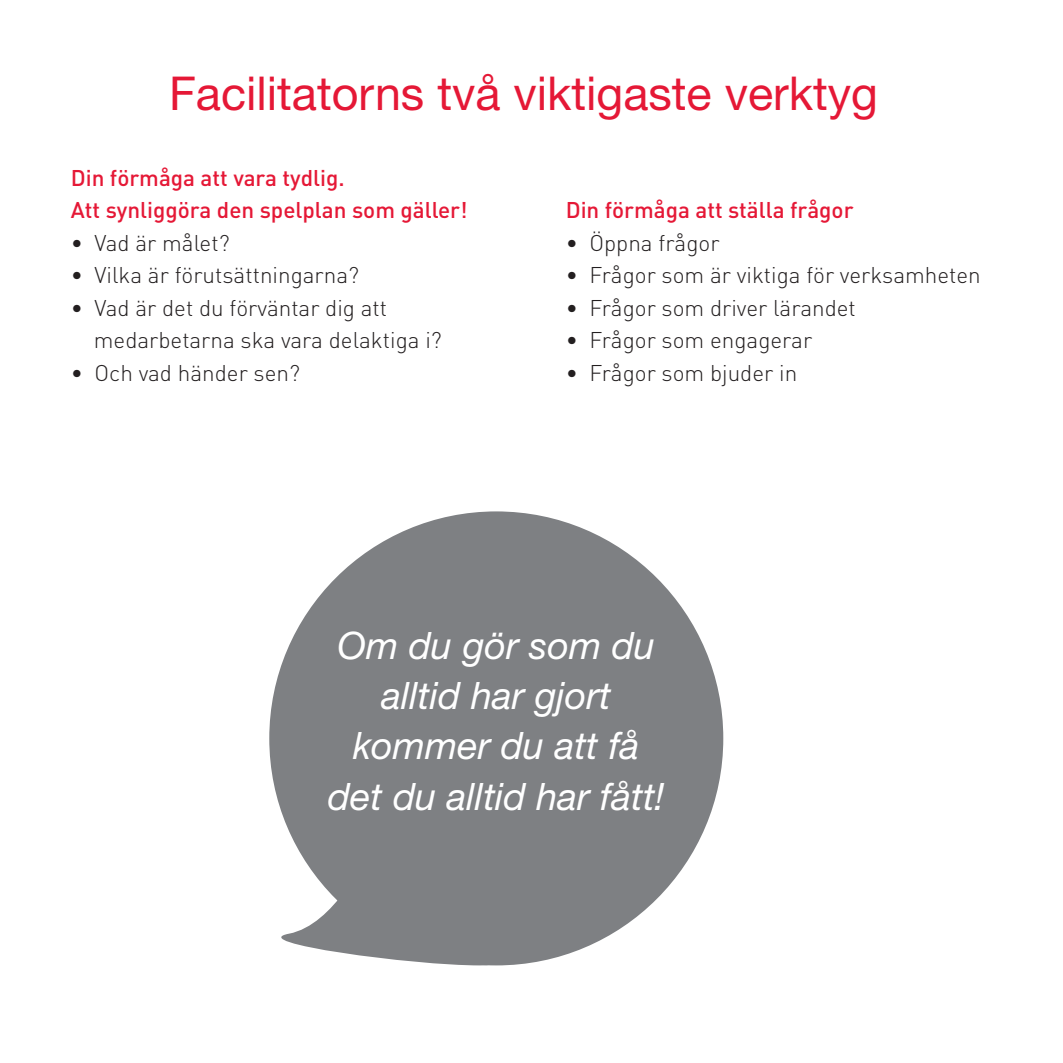
<style>
.page{position:relative;width:1063px;height:1063px;background:#fff}
.page>*{position:absolute;margin:0;border:0;box-sizing:border-box;transform-origin:0 0}
.t1{font:46.75px "Helvetica Neue";color:#e51836}
.t2{font:italic 37.75px/50.5px "Helvetica Neue";color:#fff;text-align:center}
.t3{font:300 22.5px/32.5px "DIN";color:#231f20}
.t4{font:500 22.5px/32.5px "DIN";color:#e51836}
</style>
<div class="page">
<svg style="left:272px;top:778px;width:338px;height:187px"></svg>
<div style="left:269px;top:511px;width:454px;height:454px;background:#7e8083;border-radius:50%"></div>
<h1 class="t1" style="left:169px;top:65px;width:710px">Facilitatorns två viktigaste verktyg</h1>
<p class="t4" style="left:71px;top:161px;width:398px">Din förmåga att vara tydlig.<br>Att synliggöra den spelplan som gäller!</p>
<p class="t3" style="left:71px;top:226px;width:160px">• Vad är målet?</p>
<p class="t3" style="left:71px;top:259px;width:290px">• Vilka är förutsättningarna?</p>
<p class="t3" style="left:94px;top:291px;width:350px;text-indent:-23px">• Vad är det du förväntar dig att medarbetarna ska vara delaktiga i?</p>
<p class="t3" style="left:71px;top:356px;width:231px">• Och vad händer sen?</p>
<p class="t4" style="left:566px;top:193px;width:289px">Din förmåga att ställa frågor</p>
<p class="t3" style="left:566px;top:226px;width:155px">• Öppna frågor</p>
<p class="t3" style="left:566px;top:259px;width:417px">• Frågor som är viktiga för verksamheten</p>
<p class="t3" style="left:566px;top:291px;width:292px">• Frågor som driver lärandet</p>
<p class="t3" style="left:566px;top:324px;width:248px">• Frågor som engagerar</p>
<p class="t3" style="left:566px;top:356px;width:233px">• Frågor som bjuder in</p>
<h2 class="t2" style="left:328px;top:619px;width:338px">Om du gör som du alltid har gjort kommer du att få det du alltid har fått!</h2>
</div>
